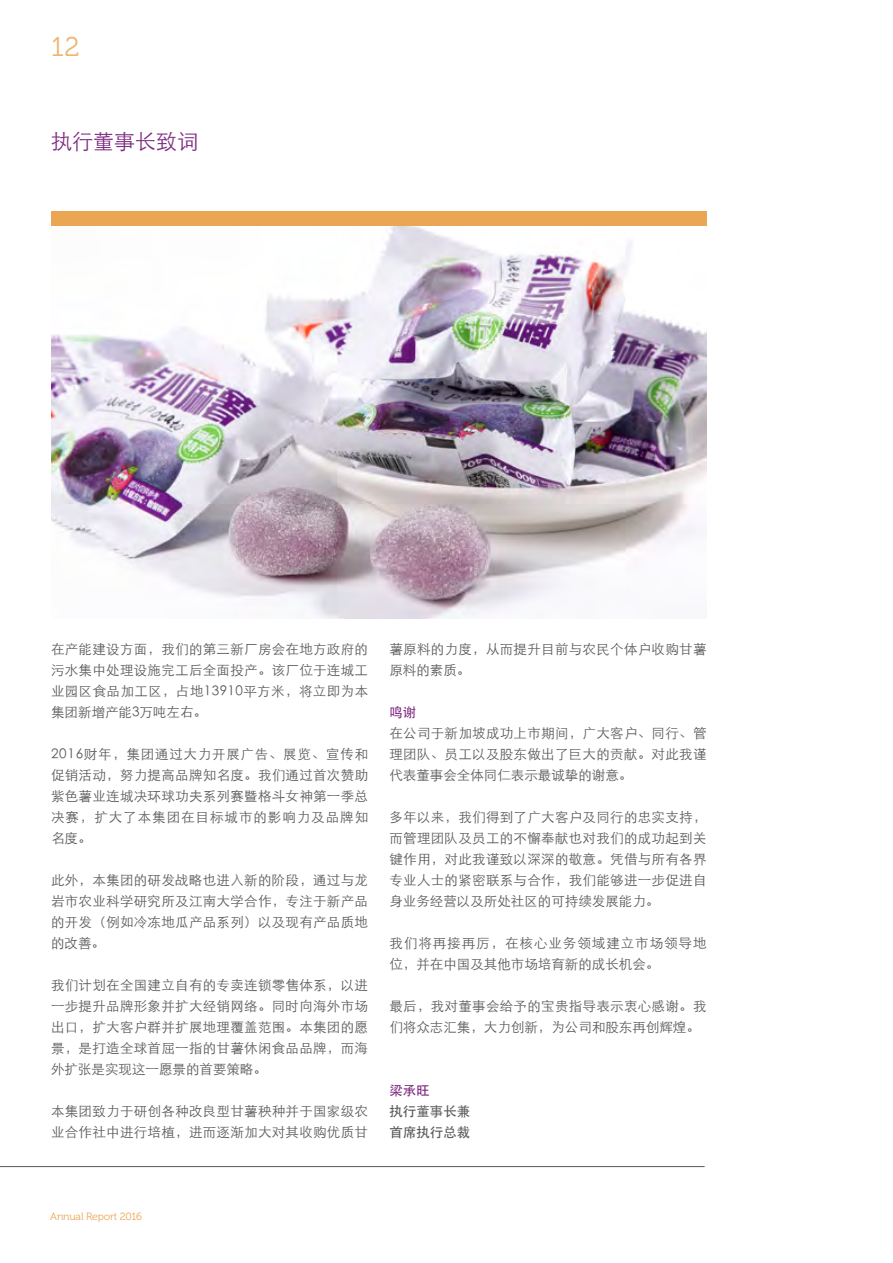
<style>
.page{position:relative;width:893px;height:1263px;background:#fff}
.page>*{position:absolute;margin:0;border:0;box-sizing:border-box;transform-origin:0 0}
.t1{font:27px "Museo 300";color:#eeb674}
.t2{font:300 21px "ST Heiti SC";color:#7d2981}
.t3{font:300 13.5px/21px "ST Heiti SC";letter-spacing:.02em;color:#58595b;text-align:justify}
.t4{font:300 13.5px/21px "ST Heiti SC";letter-spacing:.07em;color:#58595b}
.t5{font:500 13.5px/21px "ST Heiti SC";color:#58595b}
.t6{font:500 13.5px "ST Heiti SC";color:#7d2981}
.t7{font:10.5px "Museo 300";letter-spacing:-.015em;color:#eba654}
</style>
<div class="page">
<hr style="left:0;top:1166px;width:705px;height:1px;background:#58595b">
<img style="left:51px;top:225px;width:656px;height:393px">
<div style="left:51px;top:211px;width:656px;height:14px;background:#eba654"></div>
<h1 class="t1" style="left:51px;top:32px;width:30px">12</h1>
<h2 class="t2" style="left:51px;top:123px;width:148px">执行董事长致词</h2>
<p class="t3" style="left:51px;top:637px;width:319px">在产能建设方面，我们的第三新厂房会在地方政府的污水集中处理设施完工后全面投产。该厂位于连城工业园区食品加工区，占地13910平方米，将立即为本集团新增产能3万吨左右。</p>
<p class="t3" style="left:51px;top:742px;width:319px">2016财年，集团通过大力开展广告、展览、宣传和促销活动，努力提高品牌知名度。我们通过首次赞助紫色薯业连城决环球功夫系列赛暨格斗女神第一季总决赛，扩大了本集团在目标城市的影响力及品牌知名度。</p>
<p class="t3" style="left:51px;top:868px;width:319px">此外，本集团的研发战略也进入新的阶段，通过与龙岩市农业科学研究所及江南大学合作，专注于新产品的开发（例如冷冻地瓜产品系列）以及现有产品质地的改善。</p>
<p class="t3" style="left:51px;top:973px;width:319px">我们计划在全国建立自有的专卖连锁零售体系，以进一步提升品牌形象并扩大经销网络。同时向海外市场出口，扩大客户群并扩展地理覆盖范围。本集团的愿景，是打造全球首屈一指的甘薯休闲食品品牌，而海外扩张是实现这一愿景的首要策略。</p>
<p class="t3" style="left:51px;top:1099px;width:319px">本集团致力于研创各种改良型甘薯秧种并于国家级农业合作社中进行培植，进而逐渐加大对其收购优质甘</p>
<p class="t3" style="left:389px;top:637px;width:319px">薯原料的力度，从而提升目前与农民个体户收购甘薯原料的素质。</p>
<p class="t6" style="left:389px;top:705px;width:28px">鸣谢</p>
<p class="t3" style="left:389px;top:721px;width:319px">在公司于新加坡成功上市期间，广大客户、同行、管理团队、员工以及股东做出了巨大的贡献。对此我谨代表董事会全体同仁表示最诚挚的谢意。</p>
<p class="t3" style="left:389px;top:805px;width:319px">多年以来，我们得到了广大客户及同行的忠实支持，而管理团队及员工的不懈奉献也对我们的成功起到关键作用，对此我谨致以深深的敬意。凭借与所有各界专业人士的紧密联系与合作，我们能够进一步促进自身业务经营以及所处社区的可持续发展能力。</p>
<p class="t4" style="left:389px;top:931px;width:319px">我们将再接再厉，在核心业务领域建立市场领导地位，并在中国及其他市场培育新的成长机会。</p>
<p class="t3" style="left:389px;top:994px;width:319px">最后，我对董事会给予的宝贵指导表示衷心感谢。我们将众志汇集，大力创新，为公司和股东再创辉煌。</p>
<p class="t6" style="left:389px;top:1083px;width:42px">梁承旺</p>
<p class="t5" style="left:389px;top:1100px;width:82px">执行董事长兼首席执行总裁</p>
<p class="t7" style="left:50px;top:1210px;width:93px">Annual Report 2016</p>
</div>
